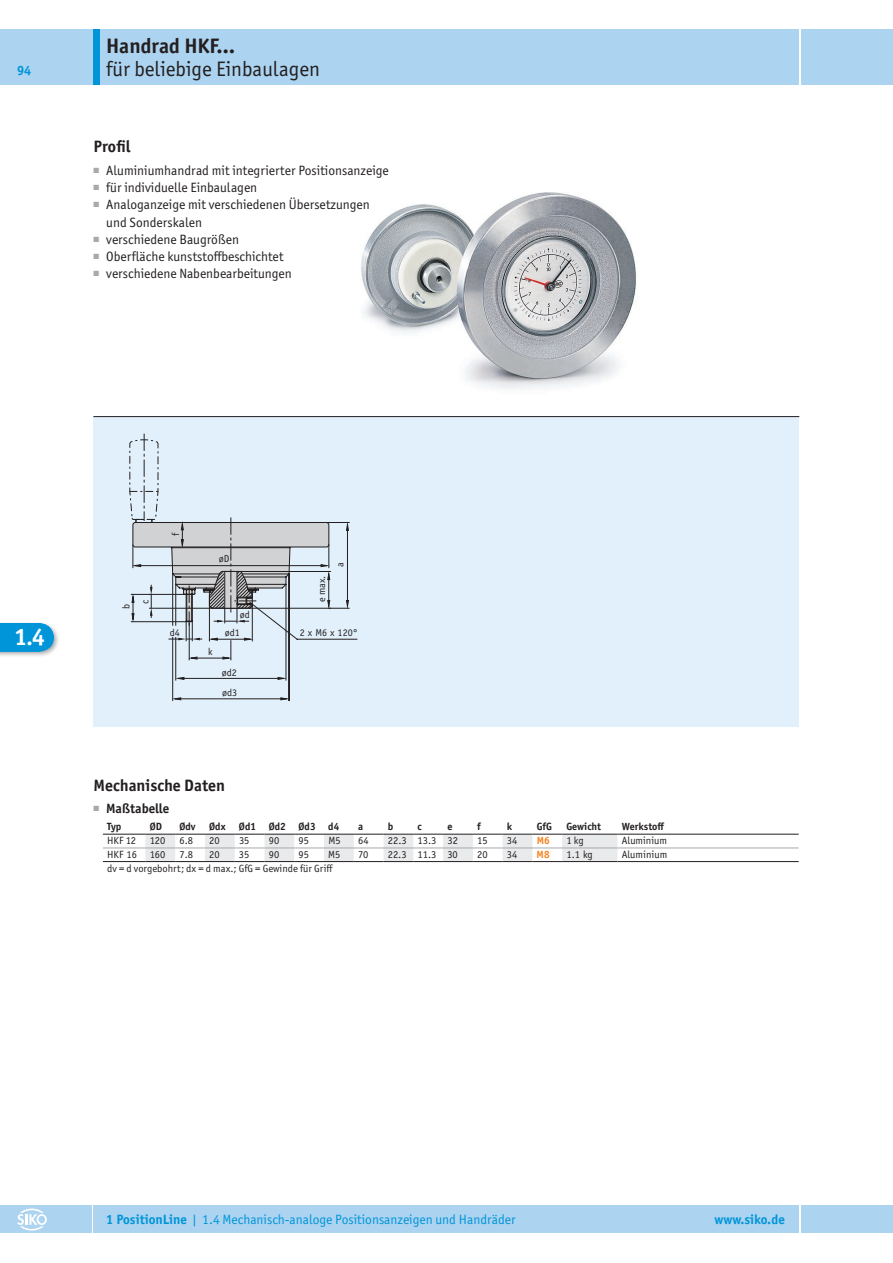
<style>
.page{position:relative;width:893px;height:1263px;background:#fff}
.page>*{position:absolute;margin:0;border:0;box-sizing:border-box;transform-origin:0 0}
.t1{font:700 24px "Officina Sans ITC Pro";color:#fff}
.t2{font:21px "Officina Sans ITC Pro";color:#231f20}
.t3{font:700 21px "Officina Sans ITC Pro";color:#231f20}
.t4{font:700 16.5px "Officina Sans ITC Pro";color:#231f20}
.t5{font:13.5px/17.2px "Officina Sans ITC Pro";color:#231f20}
.t6{font:13.5px "Officina Sans ITC Pro";color:#0095d9}
.t7{font:700 13.5px "Officina Sans ITC Pro";color:#0095d9}
.t8{font:700 13.5px "Officina Sans ITC Pro";color:#231f20}
.t9{font:10.5px "Officina Sans ITC Pro";color:#231f20}
.t10{font:10.5px "Officina Sans";color:#231f20}
.t11{font:700 10.5px "Officina Sans ITC Pro";color:#231f20}
.t12{font:700 10.5px "Officina Sans ITC Pro";color:#f58220}
.t13{font:10.05px/17.9px "Officina Sans";color:#231f20}
.s1{font-weight:500}
.s2{font-weight:700}
</style>
<div class="page">
<div style="left:94px;top:1205px;width:705px;height:28px;background:#acd3f0"></div>
<div style="left:0;top:1205px;width:91px;height:28px;background:#acd3f0"></div>
<div style="left:801px;top:1205px;width:92px;height:28px;background:#acd3f0"></div>
<div style="left:94px;top:30px;width:705px;height:55px;background:#acd3f0"></div>
<div style="left:0;top:30px;width:94px;height:55px;background:#acd3f0"></div>
<div style="left:801px;top:30px;width:92px;height:55px;background:#acd3f0"></div>
<img style="left:361px;top:192px;width:275px;height:197px">
<div style="left:0;top:621px;width:60px;height:37px;background:#231f20;opacity:.4"></div>
<div style="left:0;top:623px;width:54px;height:28px;background:#0095d9"></div>
<div style="left:94px;top:30px;width:6px;height:55px;background:#0095d9"></div>
<div style="left:93px;top:416px;width:706px;height:311px;background:#e1f0fa"></div>
<div style="left:133px;top:522px;width:196px;height:25px;background:#d1d2d4;border-radius:2px"></div>
<div style="left:132px;top:522px;width:197px;height:25px;border:1px solid #231f20;border-radius:2px"></div>
<hr style="left:149px;top:594px;width:37px;height:1px;background:#231f20">
<hr style="left:149px;top:608px;width:63px;height:1px;background:#231f20">
<hr style="left:131px;top:621px;width:56px;height:1px;background:#231f20">
<svg style="left:131px;top:585px;width:22px;height:38px"></svg>
<hr style="left:135px;top:565px;width:192px;height:1px;background:#231f20">
<svg style="left:132px;top:545px;width:9px;height:23px"></svg>
<hr style="left:286px;top:584px;width:1px;height:97px;background:#231f20">
<hr style="left:178px;top:678px;width:106px;height:1px;background:#231f20">
<svg style="left:176px;top:677px;width:9px;height:3px"></svg>
<svg style="left:277px;top:677px;width:10px;height:3px"></svg>
<hr style="left:175px;top:637px;width:1px;height:44px;background:#231f20">
<hr style="left:289px;top:574px;width:1px;height:127px;background:#231f20">
<hr style="left:172px;top:637px;width:1px;height:64px;background:#231f20">
<hr style="left:175px;top:698px;width:112px;height:1px;background:#231f20">
<svg style="left:172px;top:697px;width:9px;height:3px"></svg>
<svg style="left:280px;top:697px;width:9px;height:3px"></svg>
<svg style="left:129px;top:434px;width:30px;height:88px"></svg>
<svg style="left:167px;top:517px;width:191px;height:143px"></svg>
<svg style="left:17px;top:1208px;width:30px;height:22px"></svg>
<hr style="left:93px;top:416px;width:706px;height:1px;background:#231f20">
<hr style="left:103px;top:834px;width:42px;height:1px;background:#231f20">
<hr style="left:617px;top:834px;width:182px;height:1px;background:#231f20">
<hr style="left:103px;top:848px;width:42px;height:1px;background:#a8a9ad">
<hr style="left:617px;top:848px;width:182px;height:1px;background:#a8a9ad">
<hr style="left:103px;top:861px;width:42px;height:1px;background:#231f20">
<svg style="left:145px;top:834px;width:472px;height:28px"></svg>
<hr style="left:532px;top:861px;width:30px;height:1px;background:#231f20">
<hr style="left:562px;top:861px;width:55px;height:1px;background:#231f20">
<hr style="left:617px;top:861px;width:182px;height:1px;background:#231f20">
<p class="t7" style="left:17px;top:62px;width:16px">94</p>
<h2 class="t3" style="left:106px;top:33px;width:130px">Handrad HKF…</h2>
<h2 class="t2" style="left:106px;top:57px;width:215px">für beliebige Einbaulagen</h2>
<p class="t4" style="left:94px;top:136px;width:38px">Profil</p>
<p class="t5" style="left:94px;top:162px;width:297px"><sup>■</sup> Aluminiumhandrad mit integrierter Positionsanzeige</p>
<p class="t5" style="left:94px;top:179px;width:165px"><sup>■</sup> für individuelle Einbaulagen</p>
<p class="t5" style="left:106px;top:196px;width:265px;text-indent:-13px"><sup>■</sup> Analoganzeige mit verschiedenen Übersetzungen und Sonderskalen</p>
<p class="t5" style="left:94px;top:231px;width:147px"><sup>■</sup> verschiedene Baugrößen</p>
<p class="t5" style="left:94px;top:248px;width:191px"><sup>■</sup> Oberfläche kunststoffbeschichtet</p>
<p class="t5" style="left:94px;top:265px;width:200px"><sup>■</sup> verschiedene Nabenbearbeitungen</p>
<h1 class="t1" style="left:14px;top:622px;width:32px">1<span class="s1">.</span>4</h1>
<p class="t13" style="left:167px;top:536px;width:5px;rotate:-90deg">f</p>
<p class="t13" style="left:117px;top:609px;width:7px;rotate:-90deg">b</p>
<p class="t13" style="left:136px;top:604px;width:6px;rotate:-90deg">c</p>
<p class="t13" style="left:170px;top:623px;width:12px">d4</p>
<p class="t13" style="left:219px;top:550px;width:12px">øD</p>
<p class="t13" style="left:208px;top:643px;width:6px">k</p>
<p class="t13" style="left:225px;top:606px;width:26px;text-indent:15px">ød ød1</p>
<p class="t13" style="left:222px;top:662px;width:17px;line-height:20.2px">ød2 ød3</p>
<p class="t4" style="left:94px;top:775px;width:133px">Mechanische Daten</p>
<p class="t8" style="left:94px;top:800px;width:77px"><sup>■</sup> Maßtabelle</p>
<p class="t13" style="left:313px;top:602px;width:28px;rotate:-90deg">e max.</p>
<p class="t13" style="left:331px;top:567px;width:6px;rotate:-90deg">a</p>
<p class="t13" style="left:300px;top:624px;width:59px">2 x M6 x 120°</p>
<p class="t11" style="left:107px;top:820px;width:16px">Typ</p>
<p class="t11" style="left:150px;top:820px;width:14px">ØD</p>
<p class="t11" style="left:179px;top:820px;width:18px">Ødv</p>
<p class="t11" style="left:209px;top:820px;width:18px">Ødx</p>
<p class="t11" style="left:239px;top:820px;width:102px">Ød1 Ød2 Ød3 d4</p>
<p class="t11" style="left:358px;top:820px;width:7px">a</p>
<p class="t11" style="left:388px;top:820px;width:7px">b</p>
<p class="t11" style="left:418px;top:820px;width:6px">c</p>
<p class="t11" style="left:447px;top:820px;width:7px">e</p>
<p class="t11" style="left:477px;top:820px;width:5px">f</p>
<p class="t11" style="left:507px;top:820px;width:7px">k</p>
<p class="t11" style="left:537px;top:820px;width:17px">GfG</p>
<p class="t11" style="left:566px;top:820px;width:36px">Gewicht</p>
<p class="t11" style="left:622px;top:820px;width:44px">Werkstoff</p>
<p class="t9" style="left:107px;top:834px;width:30px">HKF 12</p>
<p class="t9" style="left:150px;top:834px;width:17px">120</p>
<p class="t9" style="left:179px;top:834px;width:15px">6.8</p>
<p class="t9" style="left:209px;top:834px;width:12px">20</p>
<p class="t9" style="left:239px;top:834px;width:12px">35</p>
<p class="t9" style="left:269px;top:834px;width:12px">90</p>
<p class="t9" style="left:299px;top:834px;width:12px">95</p>
<p class="t9" style="left:328px;top:834px;width:14px">M5</p>
<p class="t9" style="left:358px;top:834px;width:12px">64</p>
<p class="t9" style="left:388px;top:834px;width:72px">22.3 13.3 32</p>
<p class="t9" style="left:477px;top:834px;width:12px">15</p>
<p class="t9" style="left:507px;top:834px;width:12px">34</p>
<p class="t12" style="left:537px;top:834px;width:15px">M6</p>
<p class="t9" style="left:566px;top:834px;width:19px">1 kg</p>
<p class="t9" style="left:622px;top:834px;width:47px">Aluminium</p>
<p class="t10" style="left:107px;top:848px;width:60px">HKF 16 160</p>
<p class="t10" style="left:179px;top:848px;width:15px">7.8</p>
<p class="t10" style="left:209px;top:848px;width:12px">20</p>
<p class="t10" style="left:239px;top:848px;width:12px">35</p>
<p class="t10" style="left:269px;top:848px;width:12px">90</p>
<p class="t10" style="left:298px;top:848px;width:12px">95</p>
<p class="t10" style="left:328px;top:848px;width:14px">M5</p>
<p class="t10" style="left:358px;top:848px;width:12px">70</p>
<p class="t10" style="left:388px;top:848px;width:72px">22.3 11.3 30</p>
<p class="t10" style="left:477px;top:848px;width:12px">20</p>
<p class="t10" style="left:507px;top:848px;width:12px">34</p>
<p class="t12" style="left:537px;top:848px;width:15px">M8</p>
<p class="t10" style="left:566px;top:848px;width:28px">1.1 kg</p>
<p class="t10" style="left:622px;top:848px;width:47px">Aluminium</p>
<p class="t9" style="left:107px;top:862px;width:227px">dv = d vorgebohrt; dx = d max.; GfG = Gewinde für Griff</p>
<p class="t6" style="left:106px;top:1211px;width:411px"><span class="s2">1 PositionLine</span> | 1.4 Mechanisch-analoge Positionsanzeigen und Handräder</p>
<p class="t7" style="left:714px;top:1211px;width:72px">www.siko.de</p>
</div>
